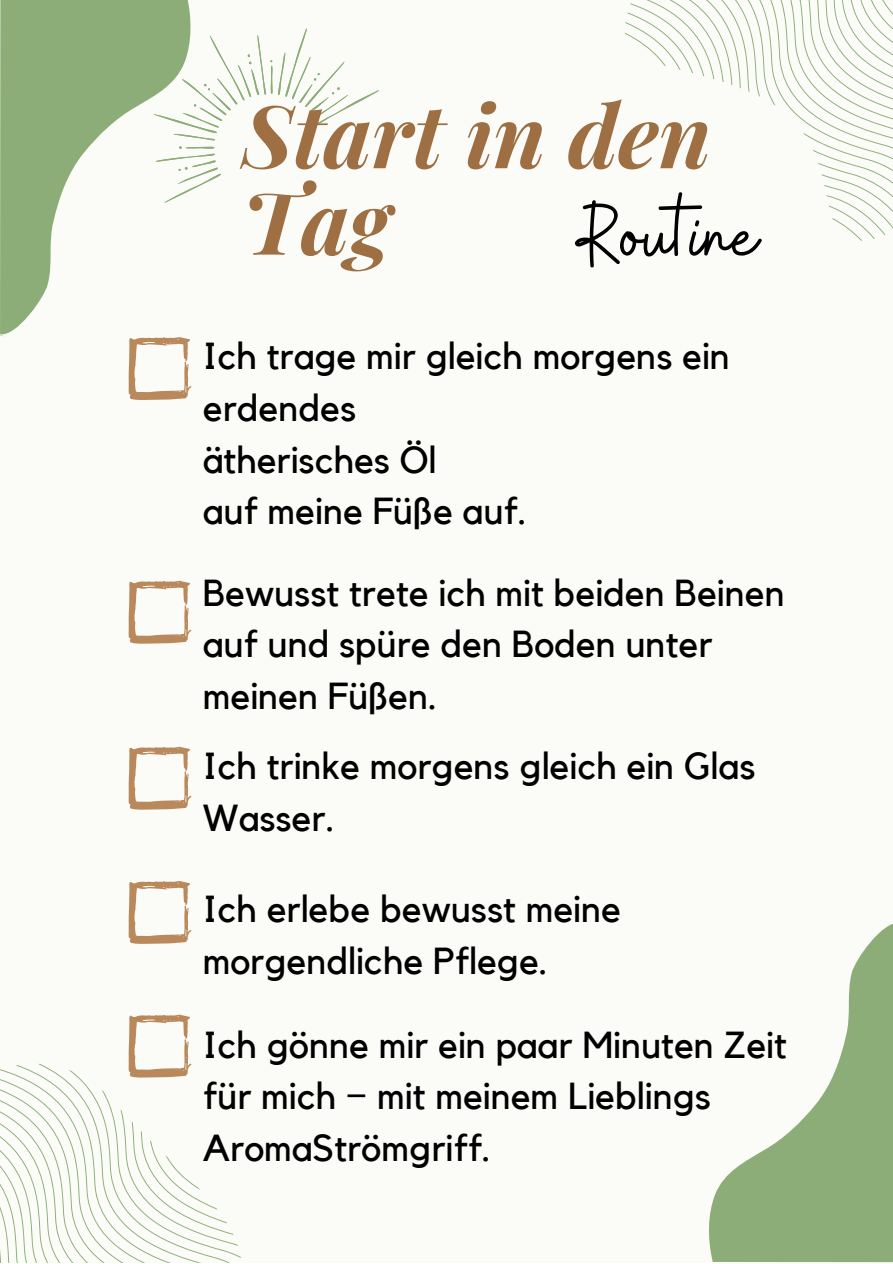
<style>
.page{position:relative;width:893px;height:1264px;background:#fff}
.page>*{position:absolute;margin:0;border:0;box-sizing:border-box;transform-origin:0 0}
.t1{font:88.8px "Buffalo";color:#000}
.t2{font:italic 700 86.7px/86.6px "Playfair Display";color:#9d6f43}
.t3{font:37.5px/51.8px "Kollektif";color:#000}
.s1{font-family:"Noto Sans Tamil"}
</style>
<div class="page">
<div style="left:0;top:0;width:892px;height:1262px;background:#fbfbf8"></div>
<svg style="left:192px;top:28px;width:187px;height:162px"></svg>
<svg style="left:0;top:1063px;width:241px;height:199px"></svg>
<svg style="left:625px;top:0;width:267px;height:241px"></svg>
<svg style="left:0;top:0;width:192px;height:337px"></svg>
<svg style="left:129px;top:337px;width:62px;height:63px"></svg>
<svg style="left:129px;top:581px;width:62px;height:62px"></svg>
<svg style="left:129px;top:746px;width:62px;height:63px"></svg>
<svg style="left:129px;top:881px;width:62px;height:62px"></svg>
<svg style="left:129px;top:1014px;width:62px;height:63px"></svg>
<svg style="left:709px;top:924px;width:183px;height:338px;fill:#8cad77"></svg>
<p class="t2" style="left:242px;top:89px;width:470px">Start in den<br>Tag</p>
<p class="t1" style="left:578px;top:178px;width:180px">Routine</p>
<p class="t3" style="left:203px;top:332px;width:528px">Ich trage mir gleich morgens ein erdendes</p>
<p class="t3" style="left:203px;top:435px;width:235px">ätherisches Öl</p>
<p class="t3" style="left:203px;top:487px;width:325px">auf meine Füße auf.</p>
<p class="t3" style="left:203px;top:568px;width:583px">Bewusst trete ich mit beiden Beinen auf und spüre den Boden unter meinen Füßen.</p>
<p class="t3" style="left:203px;top:741px;width:554px">Ich trinke morgens gleich ein Glas<br>Wasser.</p>
<p class="t3" style="left:203px;top:885px;width:419px">Ich erlebe bewusst meine morgendliche Pflege.</p>
<p class="t3" style="left:203px;top:1020px;width:585px">Ich gönne mir ein paar Minuten Zeit für mich <span class="s1">−</span> mit meinem Lieblings<br>AromaStrömgriff.</p>
</div>
